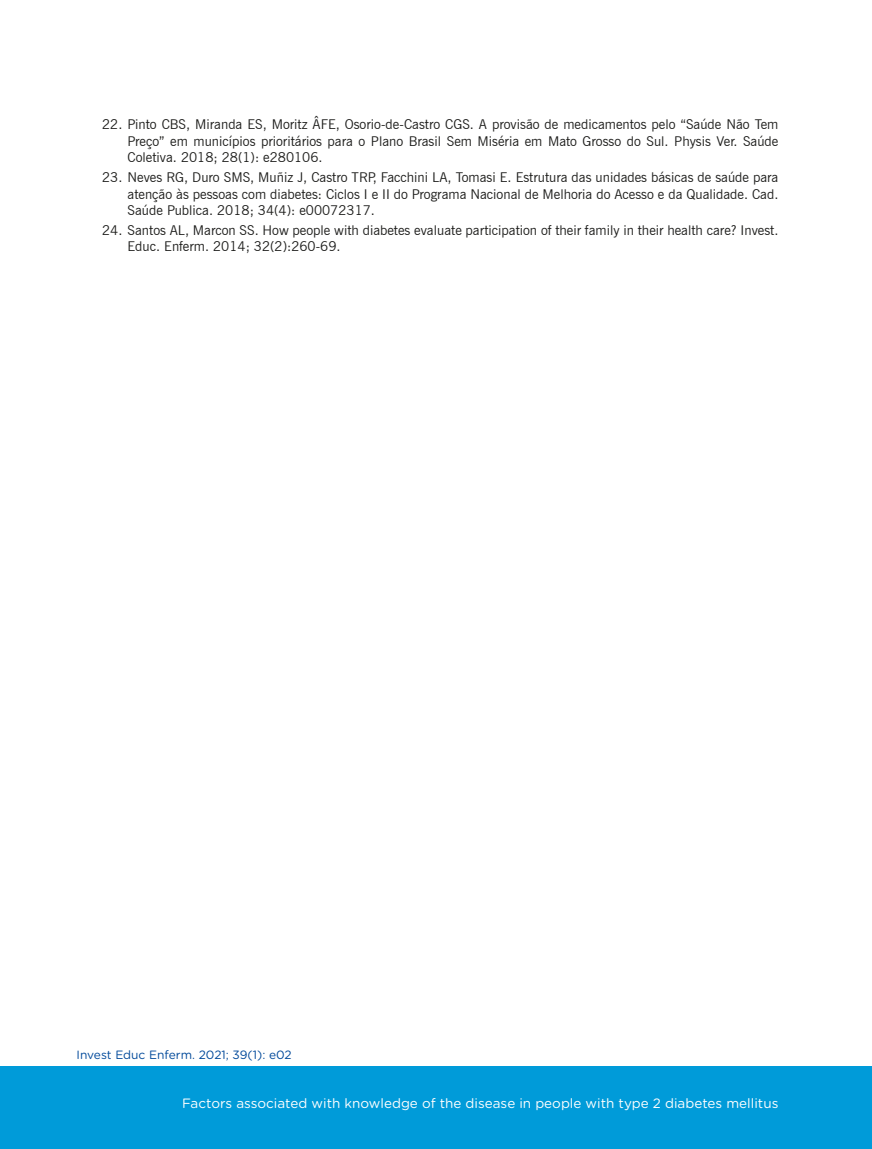
<style>
.page{position:relative;width:872px;height:1149px;background:#fff}
.page>*{position:absolute;margin:0;border:0;box-sizing:border-box;transform-origin:0 0}
.t1{font:13.5px/16.2px "News Gothic BT";color:#1d1d1b;text-align:justify}
.t2{font:13.5px "Gotham Rounded";color:#fff}
.t3{font:12px "Gotham Rounded";color:#00499a}
</style>
<div class="page">
<div style="left:0;top:1065px;width:871px;height:83px;background:#009bd9"></div>
<p class="t1" style="left:128px;top:116px;width:652px;text-indent:-26px">22. Pinto CBS, Miranda ES, Moritz ÂFE, Osorio-de-Castro CGS. A provisão de medicamentos pelo “Saúde Não Tem Preço” em municípios prioritários para o Plano Brasil Sem Miséria em Mato Grosso do Sul. Physis Ver. Saúde Coletiva. 2018; 28(1): e280106.</p>
<p class="t1" style="left:128px;top:169px;width:652px;text-indent:-26px">23. Neves RG, Duro SMS, Muñiz J, Castro TRP, Facchini LA, Tomasi E. Estrutura das unidades básicas de saúde para atenção às pessoas com diabetes: Ciclos I e II do Programa Nacional de Melhoria do Acesso e da Qualidade. Cad.<br>Saúde Publica. 2018; 34(4): e00072317.</p>
<p class="t1" style="left:128px;top:222px;width:652px;text-indent:-26px">24. Santos AL, Marcon SS. How people with diabetes evaluate participation of their family in their health care? Invest.<br>Educ. Enferm. 2014; 32(2):260-69.</p>
<p class="t3" style="left:77px;top:1046px;width:217px">Invest Educ Enferm. 2021; 39(1): e02</p>
<p class="t2" style="left:182px;top:1093px;width:598px">Factors associated with knowledge of the disease in people with type 2 diabetes mellitus</p>
</div>
